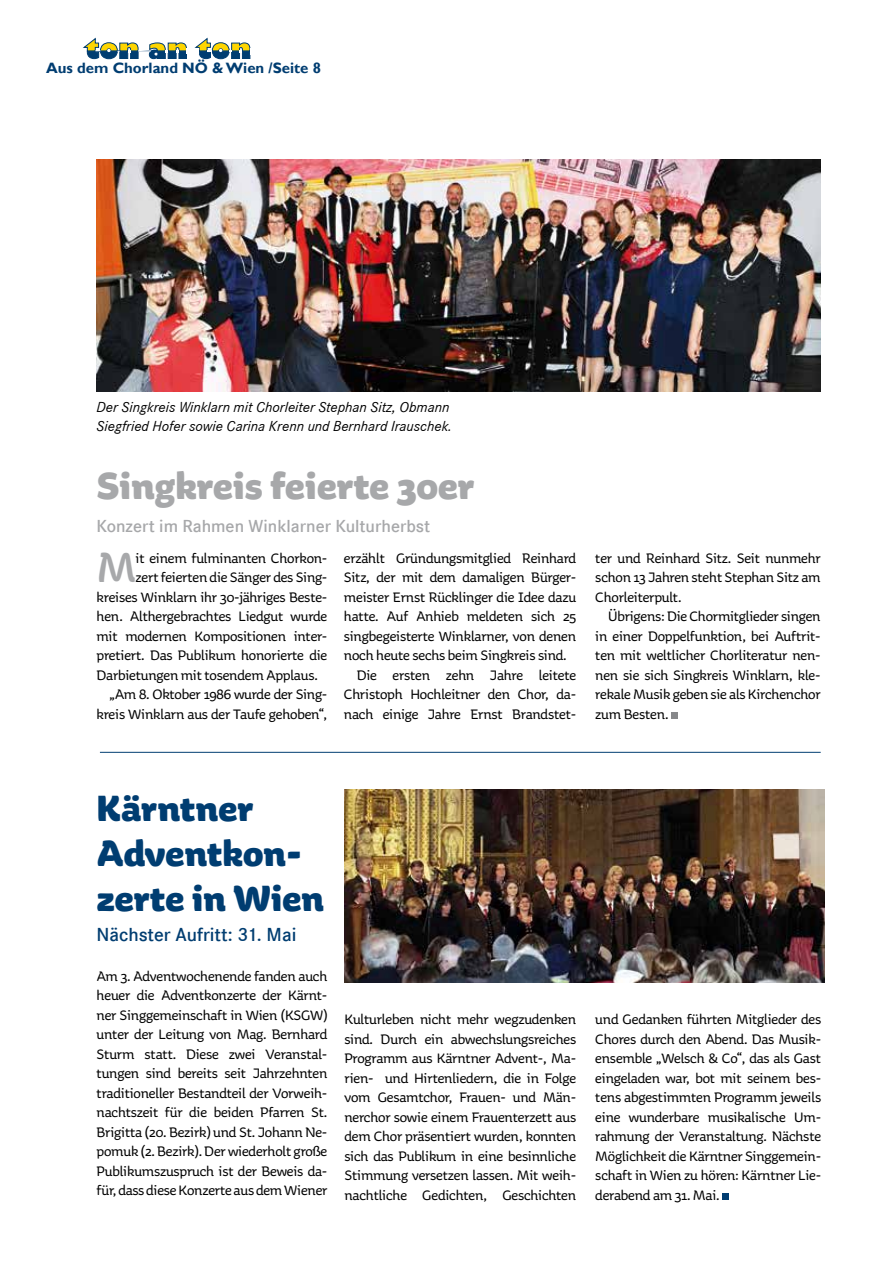
<style>
.page{position:relative;width:893px;height:1263px;background:#fff}
.page>*{position:absolute;margin:0;border:0;box-sizing:border-box;transform-origin:0 0}
.t1{font:500 45.15px "Aniuk";color:#a7a8aa}
.t2{font:800 39px "Aniuk";color:#a7a8aa}
.t3{font:800 37.5px/45px "Aniuk";letter-spacing:.005em;color:#003d71}
.t4{font:600 19.5px "Corporate S";color:#003d71}
.t5{font:600 18px "Corporate S";color:#a7a8aa}
.t6{font:15px/19.5px "Aniuk";letter-spacing:-.015em;color:#000;text-align:justify}
.t7{font:italic 15px/19.5px "Corporate S";color:#000}
.t8{font:700 15px "Gill Sans";color:#003d71}
</style>
<div class="page">
<svg style="left:83px;top:38px;width:168px;height:21px"></svg>
<img style="left:97px;top:159px;width:724px;height:233px">
<div style="left:671px;top:712px;width:6px;height:7px;background:#87888a"></div>
<img style="left:344px;top:790px;width:480px;height:192px">
<svg style="left:722px;top:1193px;width:6px;height:6px"></svg>
<hr style="left:100px;top:752px;width:721px;height:1px;background:#003d71">
<p class="t8" style="left:46px;top:58px;width:276px">Aus dem Chorland NÖ &amp; Wien /Seite 8</p>
<p class="t7" style="left:97px;top:397px;width:357px">Der Singkreis Winklarn mit Chorleiter Stephan Sitz, Obmann<br>Siegfried Hofer sowie Carina Krenn und Bernhard Irauschek.</p>
<h2 class="t2" style="left:97px;top:461px;width:379px">Singkreis feierte 30er</h2>
<p class="t5" style="left:97px;top:516px;width:335px">Konzert im Rahmen Winklarner Kulturherbst</p>
<h1 class="t1" style="left:97px;top:541px;width:41px">M</h1>
<p class="t6" style="left:136px;top:548px;width:193px">it einem fulminanten Chorkon-</p>
<p class="t6" style="left:344px;top:548px;width:234px">erzählt Gründungsmitglied Reinhard</p>
<p class="t6" style="left:344px;top:567px;width:234px">Sitz, der mit dem damaligen Bürger-</p>
<p class="t6" style="left:344px;top:587px;width:234px">meister Ernst Rücklinger die Idee dazu</p>
<p class="t6" style="left:344px;top:606px;width:234px">hatte. Auf Anhieb meldeten sich 25</p>
<p class="t6" style="left:344px;top:626px;width:234px">singbegeisterte Winklarner, von denen</p>
<p class="t6" style="left:344px;top:645px;width:224px">noch heute sechs beim Singkreis sind.</p>
<p class="t6" style="left:357px;top:665px;width:221px">Die ersten zehn Jahre leitete</p>
<p class="t6" style="left:344px;top:684px;width:234px">Christoph Hochleitner den Chor, da-</p>
<p class="t6" style="left:344px;top:704px;width:234px">nach einige Jahre Ernst Brandstet-</p>
<p class="t6" style="left:136px;top:567px;width:193px">zert feierten die Sänger des Sing-</p>
<p class="t6" style="left:97px;top:587px;width:232px">kreises Winklarn ihr 30-jähriges Beste-</p>
<p class="t6" style="left:97px;top:606px;width:232px">hen. Althergebrachtes Liedgut wurde</p>
<p class="t6" style="left:97px;top:626px;width:232px">mit modernen Kompositionen inter-</p>
<p class="t6" style="left:97px;top:645px;width:232px">pretiert. Das Publikum honorierte die</p>
<p class="t6" style="left:97px;top:665px;width:223px">Darbietungen mit tosendem Applaus.</p>
<p class="t6" style="left:109px;top:684px;width:220px">„Am 8. Oktober 1986 wurde der Sing-</p>
<p class="t6" style="left:97px;top:704px;width:232px">kreis Winklarn aus der Taufe gehoben“,</p>
<p class="t6" style="left:595px;top:548px;width:227px">ter und Reinhard Sitz. Seit nunmehr schon 13 Jahren steht Stephan Sitz am Chorleiterpult.</p>
<p class="t6" style="left:595px;top:606px;width:227px;text-indent:13px">Übrigens: Die Chormitglieder singen in einer Doppelfunktion, bei Auftrit&shy;ten mit weltlicher Chorliteratur nen&shy;nen sie sich Singkreis Winklarn, kle&shy;rekale Musik geben sie als Kirchenchor zum Besten.</p>
<h3 class="t3" style="left:97px;top:786px;width:229px">Kärntner<br>Adventkon&shy;zerte in Wien</h3>
<h3 class="t4" style="left:97px;top:923px;width:201px">Nächster Aufritt: 31. Mai</h3>
<p class="t6" style="left:97px;top:966px;width:232px">Am 3. Adventwochenende fanden auch heuer die Adventkonzerte der Kärnt&shy;ner Singgemeinschaft in Wien (KSGW) unter der Leitung von Mag. Bernhard Sturm statt. Diese zwei Veranstal&shy;tungen sind bereits seit Jahrzehnten traditioneller Bestandteil der Vorweih&shy;nachtszeit für die beiden Pfarren St.<br>Brigitta (20. Bezirk) und St. Johann Ne&shy;pomuk (2. Bezirk). Der wiederholt große Publikumszuspruch ist der Beweis da&shy;für, dass diese Konzerte aus dem Wiener</p>
<p class="t6" style="left:344px;top:1009px;width:233px">Kulturleben nicht mehr wegzudenken sind. Durch ein abwechslungsreiches Programm aus Kärntner Advent-, Ma&shy;rien- und Hirtenliedern, die in Folge vom Gesamtchor, Frauen- und Män&shy;nerchor sowie einem Frauenterzett aus dem Chor präsentiert wurden, konnten sich das Publikum in eine besinnliche Stimmung versetzen lassen. Mit weih&shy;nachtliche Gedichten, Geschichten</p>
<p class="t6" style="left:595px;top:1009px;width:227px">und Gedanken führten Mitglieder des Chores durch den Abend. Das Musik&shy;ensemble „Welsch &amp; Co“, das als Gast eingeladen war, bot mit seinem bes&shy;tens abgestimmten Programm jeweils eine wunderbare musikalische Um&shy;rahmung der Veranstaltung. Nächste Möglichkeit die Kärntner Singgemein&shy;schaft in Wien zu hören: Kärntner Lie&shy;derabend am 31. Mai.</p>
</div>
